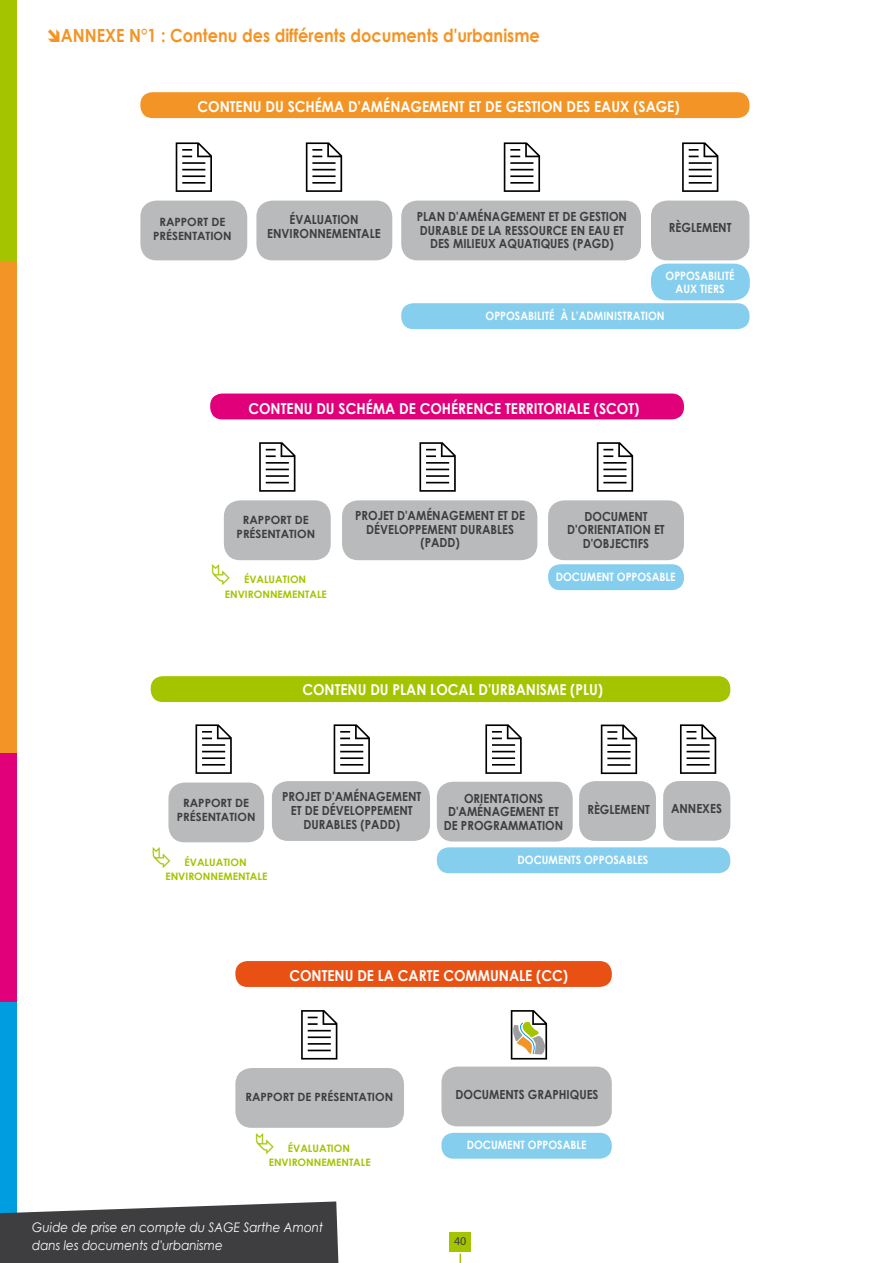
<style>
.page{position:relative;width:893px;height:1263px;background:#fff}
.page>*{position:absolute;margin:0;border:0;box-sizing:border-box;transform-origin:0 0}
.t1{font:700 18.15px "Century Gothic";color:#f39526;scale:.89 1}
.t2{font:700 15px "Century Gothic";color:#fff;scale:.91 1}
.t3{font:italic 13.2px/18px "Century Gothic";color:#fff;scale:.91 1}
.t4{font:700 12.6px/13.6px "Century Gothic";color:#3e3d40;text-align:center;scale:.91 1}
.t5{font:12px "Myriad Pro";color:#3e3d40}
.t6{font:700 11.55px/13.5px "Century Gothic";color:#fff;scale:.91 1}
.t7{font:700 11.4px "Century Gothic";color:#3e3d40}
.t8{font:700 10.2px/14.9px "Century Gothic";color:#a4c400}
</style>
<div class="page">
<div style="left:401px;top:201px;width:240px;height:59px;background:#b8babb;border-radius:16px"></div>
<div style="left:651px;top:201px;width:98px;height:59px;background:#b8babb;border-radius:16px"></div>
<div style="left:651px;top:264px;width:99px;height:36px;background:#85ceee;border-radius:16px"></div>
<div style="left:401px;top:303px;width:348px;height:26px;background:#85ceee;border-radius:12px"></div>
<div style="left:256px;top:201px;width:136px;height:59px;background:#b8babb;border-radius:16px"></div>
<div style="left:140px;top:201px;width:107px;height:59px;background:#b8babb;border-radius:16px"></div>
<div style="left:140px;top:92px;width:609px;height:26px;background:#f39526;border-radius:12px"></div>
<div style="left:548px;top:564px;width:136px;height:26px;background:#85ceee;border-radius:12px"></div>
<div style="left:224px;top:500px;width:107px;height:60px;background:#b8babb;border-radius:16px"></div>
<div style="left:210px;top:393px;width:474px;height:26px;background:#e2007a;border-radius:12px"></div>
<div style="left:272px;top:781px;width:158px;height:60px;background:#b8babb;border-radius:16px"></div>
<div style="left:579px;top:781px;width:77px;height:60px;background:#b8babb;border-radius:16px"></div>
<div style="left:437px;top:847px;width:293px;height:26px;background:#85ceee;border-radius:12px"></div>
<div style="left:168px;top:782px;width:96px;height:60px;background:#b8babb;border-radius:16px"></div>
<div style="left:151px;top:676px;width:579px;height:26px;background:#a4c400;border-radius:12px"></div>
<div style="left:663px;top:781px;width:67px;height:60px;background:#b8babb;border-radius:16px"></div>
<div style="left:437px;top:782px;width:136px;height:59px;background:#b8babb;border-radius:16px"></div>
<div style="left:342px;top:500px;width:195px;height:60px;background:#b8babb;border-radius:16px"></div>
<div style="left:441px;top:1133px;width:171px;height:26px;background:#85ceee;border-radius:12px"></div>
<div style="left:235px;top:1068px;width:169px;height:60px;background:#b8babb;border-radius:16px"></div>
<div style="left:235px;top:961px;width:377px;height:26px;background:#e85113;border-radius:12px"></div>
<div style="left:441px;top:1066px;width:171px;height:60px;background:#b8babb;border-radius:16px"></div>
<div style="left:548px;top:500px;width:136px;height:60px;background:#b8babb;border-radius:16px"></div>
<div style="left:450px;top:1232px;width:21px;height:19px;background:#a4c400"></div>
<div style="left:0;top:999px;width:16px;height:264px;background:#009ee0"></div>
<div style="left:0;top:728px;width:16px;height:273px;background:#e2007a"></div>
<div style="left:0;top:0;width:16px;height:261px;background:#a4c400"></div>
<div style="left:0;top:261px;width:16px;height:492px;background:#f39526"></div>
<svg style="left:0;top:1201px;width:338px;height:62px;background:#4f5053"></svg>
<svg style="left:513px;top:1022px;width:32px;height:33px"></svg>
<h1 class="t1" style="left:61px;top:22px;width:540px">ANNEXE N°1 : CONTENU DES DIFFÉRENTS DOCUMENTS D'URBANISME</h1>
<p class="t2" style="left:198px;top:95px;width:141px">CONTENU DU SCHÉMA</p>
<p class="t2" style="left:348px;top:95px;width:26px">D'AMÉNAGEMENT</p>
<p class="t2" style="left:468px;top:95px;width:51px">ETDEGESTION</p>
<p class="t2" style="left:566px;top:95px;width:10px">DES</p>
<p class="t2" style="left:594px;top:95px;width:11px">EAUX</p>
<p class="t2" style="left:633px;top:95px;width:52px">(SAGE)</p>
<p class="t7" style="left:159px;top:213px;width:15px">RAPPORT</p>
<p class="t7" style="left:211px;top:213px;width:8px">DE</p>
<p class="t7" style="left:153px;top:227px;width:8px">PRÉSENTATION</p>
<p class="t4" style="left:267px;top:212px;width:49px;text-align:left;text-indent:22px">ÉVALUATION<br>ENVIRONNEMENTALE</p>
<p class="t4" style="left:417px;top:209px;width:232px">PLAN D'AMÉNAGEMENT ET DE GESTION<br>DURABLE DE LA RESSOURCE EN EAU ET<br>DES MILIEUX AQUATIQUES (PAGD)</p>
<p class="t4" style="left:669px;top:220px;width:23px">RÈGLEMENT</p>
<p class="t6" style="left:676px;top:268px;width:65px;text-indent:-10px">OPPOSABILITÉ<br>AU X TIERS</p>
<p class="t6" style="left:485px;top:309px;width:111px">OPPOSABILITÉ À L’ADMINISTRATION</p>
<p class="t2" style="left:248px;top:397px;width:141px">CONTENU DU SCHÉMA</p>
<p class="t2" style="left:399px;top:397px;width:68px">DECOHÉRENCE</p>
<p class="t2" style="left:505px;top:397px;width:9px">TERRITORIAL</p>
<p class="t2" style="left:583px;top:397px;width:64px">E (SCOT)</p>
<p class="t7" style="left:243px;top:511px;width:15px">RAPPORT</p>
<p class="t7" style="left:295px;top:511px;width:8px">DE</p>
<p class="t7" style="left:237px;top:525px;width:8px">PRÉSENTATION</p>
<p class="t8" style="left:225px;top:571px;width:39px;text-indent:19px">ÉVALUATION<br>ENVIRONNEMENTALE</p>
<p class="t4" style="left:355px;top:508px;width:68px">PROJET D'AMÉNAGEMENT</p>
<p class="t4" style="left:497px;top:508px;width:24px">ET DE</p>
<p class="t4" style="left:366px;top:522px;width:33px">DÉVELOPPEMENT</p>
<p class="t4" style="left:460px;top:522px;width:9px">DURABLE</p>
<p class="t4" style="left:508px;top:522px;width:8px">S</p>
<p class="t4" style="left:420px;top:535px;width:45px">(PADD)</p>
<p class="t4" style="left:567px;top:509px;width:109px">DOCUMENT<br>D'ORIENTATION ET<br>D'OBJECTIFS</p>
<p class="t6" style="left:556px;top:570px;width:17px">DOCUMENT</p>
<p class="t6" style="left:617px;top:570px;width:9px">OPPOSABLE</p>
<p class="t2" style="left:302px;top:678px;width:109px">CONTENU DU PLAN</p>
<p class="t2" style="left:430px;top:678px;width:11px">LOCAL</p>
<p class="t2" style="left:478px;top:678px;width:24px">D'URBANISME</p>
<p class="t2" style="left:570px;top:678px;width:38px">(PLU)</p>
<p class="t7" style="left:183px;top:794px;width:15px">RAPPORT</p>
<p class="t7" style="left:235px;top:794px;width:8px">DE</p>
<p class="t7" style="left:177px;top:808px;width:8px">PRÉSENTATION</p>
<p class="t8" style="left:165px;top:854px;width:39px;text-indent:19px">ÉVALUATION<br>ENVIRONNEMENTALE</p>
<p class="t4" style="left:282px;top:789px;width:68px">PROJET D'AMÉNAGEMENT</p>
<p class="t4" style="left:291px;top:803px;width:67px">ETDE DÉVELOPPEMENT</p>
<p class="t4" style="left:303px;top:817px;width:9px">DURABLE</p>
<p class="t4" style="left:351px;top:817px;width:55px">S (PADD)</p>
<p class="t4" style="left:448px;top:791px;width:26px;text-align:left;text-indent:16px">ORIENTATIONS<br>D'AMÉNAGEMENT</p>
<p class="t4" style="left:548px;top:804px;width:7px">ET</p>
<p class="t4" style="left:444px;top:818px;width:29px">DE PROGRAMMATION</p>
<p class="t4" style="left:587px;top:801px;width:23px">RÈGLEMENT</p>
<p class="t6" style="left:517px;top:852px;width:17px">DOCUMENT</p>
<p class="t6" style="left:576px;top:852px;width:18px">S OPPOSABLE</p>
<p class="t6" style="left:643px;top:852px;width:7px">S</p>
<p class="t4" style="left:671px;top:801px;width:57px">ANNEXES</p>
<p class="t2" style="left:289px;top:964px;width:130px">CONTENU DE LA CARTE</p>
<p class="t2" style="left:443px;top:964px;width:12px">COMMUNALE</p>
<p class="t2" style="left:536px;top:964px;width:36px">(CC)</p>
<p class="t7" style="left:245px;top:1088px;width:15px">RAPPORT</p>
<p class="t7" style="left:297px;top:1088px;width:25px">DE PRÉSENTATION</p>
<p class="t8" style="left:269px;top:1140px;width:39px;text-indent:19px">ÉVALUATION<br>ENVIRONNEMENTALE</p>
<p class="t3" style="left:32px;top:1217px;width:321px">Guide de prise en compte du SAGE Sarthe Amont dans les documents d'urbanisme</p>
<p class="t4" style="left:455px;top:1087px;width:10px">DOCUMENTS</p>
<p class="t4" style="left:528px;top:1087px;width:10px">GRAP</p>
<p class="t4" style="left:559px;top:1087px;width:17px">HIQUES</p>
<p class="t6" style="left:467px;top:1138px;width:17px">DOCUMENT</p>
<p class="t6" style="left:528px;top:1138px;width:9px">OPPOSABLE</p>
<p class="t5" style="left:454px;top:1233px;width:14px">40</p>
</div>
